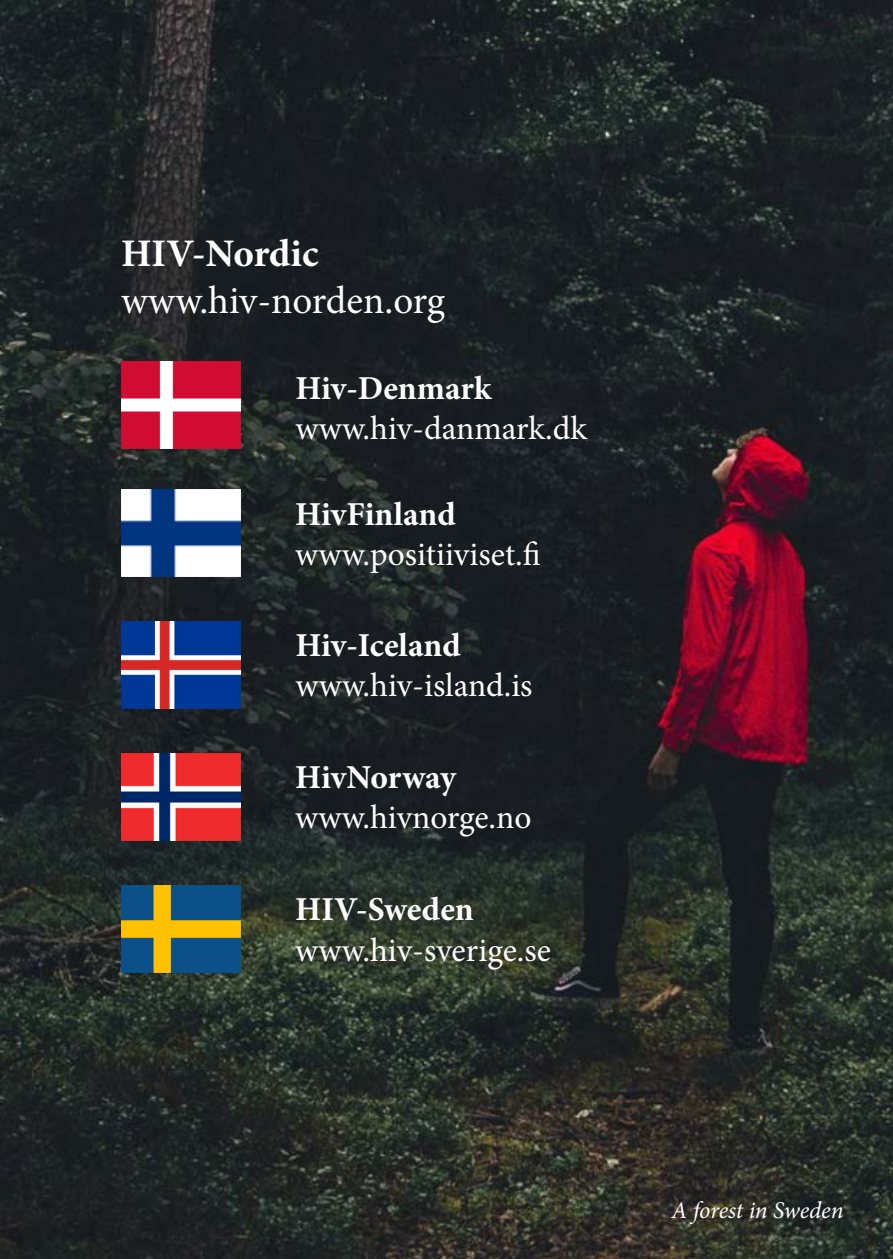
<style>
.page{position:relative;width:893px;height:1259px;background:#fff}
.page>*{position:absolute;margin:0;border:0;box-sizing:border-box;transform-origin:0 0}
.t1{font:39px "Minion Pro";letter-spacing:-.005em;color:#fff}
.t2{font:700 39px "Minion Pro";color:#fff}
.t3{font:33.6px "Minion Pro";color:#fff}
.t4{font:700 33.6px "Minion Pro";color:#fff}
.t5{font:italic 24px "Minion Pro";letter-spacing:-.01em;color:#fff}
</style>
<div class="page">
<img style="left:0;top:0;width:893px;height:1259px">
<img style="left:121px;top:362px;width:120px;height:87px">
<img style="left:121px;top:489px;width:120px;height:88px">
<img style="left:122px;top:621px;width:119px;height:87px">
<img style="left:121px;top:753px;width:120px;height:87px">
<img style="left:121px;top:885px;width:120px;height:87px">
<p class="t2" style="left:121px;top:226px;width:199px">HIV-Nordic</p>
<p class="t1" style="left:121px;top:274px;width:326px">www.hiv-norden.org</p>
<p class="t4" style="left:295px;top:365px;width:197px">Hiv-Denmark</p>
<p class="t3" style="left:295px;top:406px;width:293px">www.hiv-danmark.dk</p>
<p class="t4" style="left:295px;top:490px;width:162px">HivFinland</p>
<p class="t3" style="left:295px;top:531px;width:247px">www.positiiviset.fi</p>
<p class="t4" style="left:295px;top:621px;width:167px">Hiv-Iceland</p>
<p class="t3" style="left:295px;top:663px;width:239px">www.hiv-island.is</p>
<p class="t4" style="left:295px;top:754px;width:162px">HivNorway</p>
<p class="t3" style="left:295px;top:795px;width:238px">www.hivnorge.no</p>
<p class="t4" style="left:295px;top:886px;width:180px">HIV-Sweden</p>
<p class="t3" style="left:295px;top:927px;width:257px">www.hiv-sverige.se</p>
<p class="t5" style="left:672px;top:1194px;width:173px">A forest in Sweden</p>
</div>
